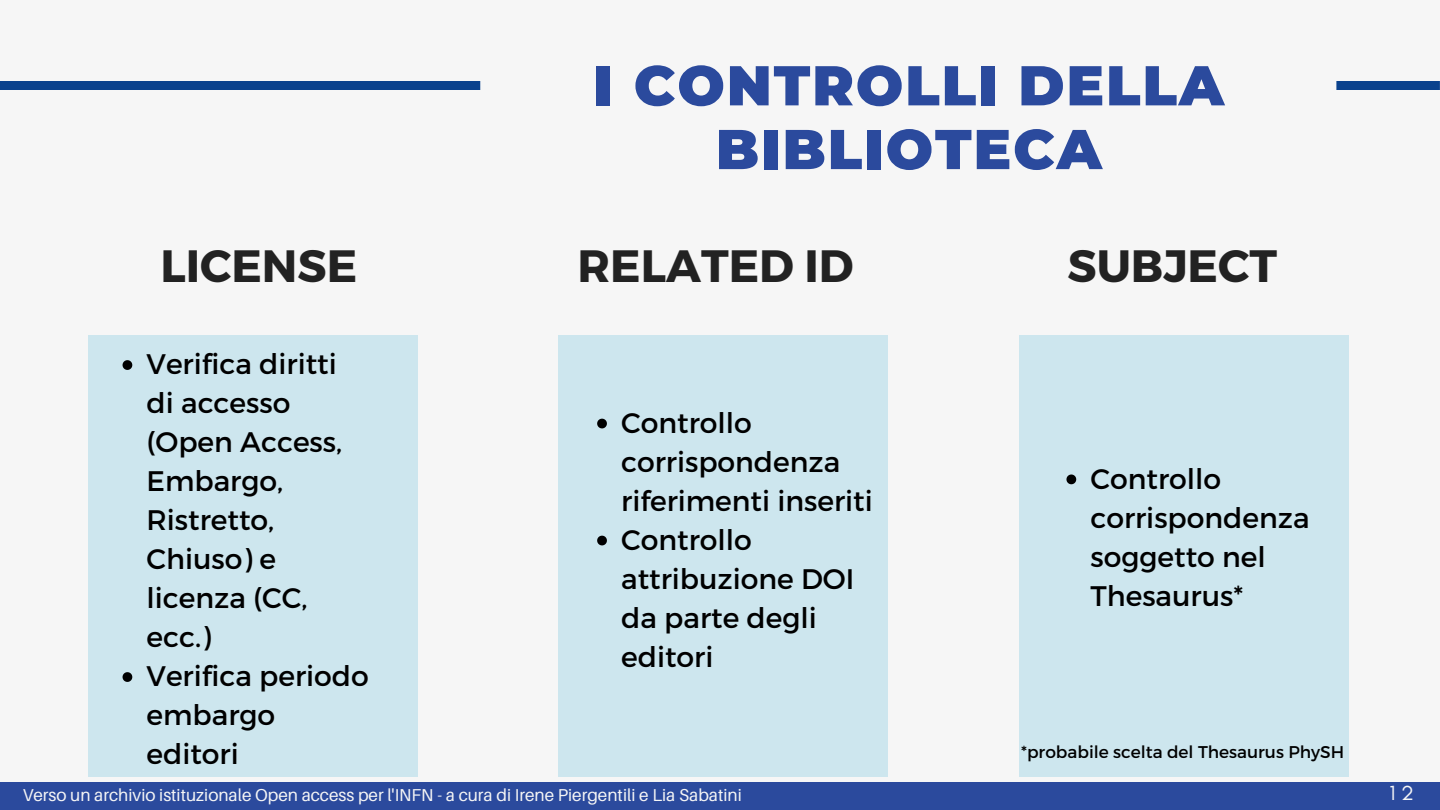
<style>
.page{position:relative;width:1440px;height:810px;background:#f6f6f6}
.page>*{position:absolute;margin:0;border:0;box-sizing:border-box;transform-origin:0 0}
.t1{font:900 56px/63.8px "Montserrat";letter-spacing:.035em;color:#2b4a9d;text-align:center}
.t2{font:700 45.3px "Montserrat";color:#222}
.t3{font:28.3px/39px "Montserrat";color:#000}
.t4{font:20.8px "Glacial Indifference";color:#f6f6f6}
.t5{font:17.2px "Aileron";color:#f6f6f6}
.t6{font:17px "Montserrat";color:#000}
</style>
<div class="page">
<div style="left:88px;top:335px;width:330px;height:442px;background:#cde6ee"></div>
<svg style="left:123px;top:360px;width:9px;height:10px"></svg>
<svg style="left:123px;top:672px;width:9px;height:10px"></svg>
<div style="left:558px;top:335px;width:330px;height:442px;background:#cde6ee"></div>
<div style="left:1019px;top:335px;width:330px;height:442px;background:#cde6ee"></div>
<svg style="left:597px;top:419px;width:10px;height:9px"></svg>
<svg style="left:597px;top:536px;width:10px;height:9px"></svg>
<svg style="left:1066px;top:475px;width:10px;height:9px"></svg>
<div style="left:0;top:782px;width:1440px;height:28px;background:#2b4a9d"></div>
<div style="left:0;top:81px;width:480px;height:9px;background:#0a428d"></div>
<div style="left:1336px;top:81px;width:104px;height:9px;background:#0a428d"></div>
<h1 class="t1" style="left:594px;top:53px;width:632px">I CONTROLLI DELLA<br>BIBLIOTECA</h1>
<h2 class="t2" style="left:160px;top:236px;width:198px">LICENSE</h2>
<h2 class="t2" style="left:578px;top:236px;width:278px">RELATED ID</h2>
<h2 class="t2" style="left:1068px;top:236px;width:211px">SUBJECT</h2>
<p class="t3" style="left:147px;top:343px;width:224px">Verifica diritti di accesso (Open Access,<br>Embargo,<br>Ristretto,<br>Chiuso) e licenza (CC, ecc.)<br>Verifica periodo embargo editori</p>
<p class="t3" style="left:621px;top:402px;width:253px">Controllo corrispondenza riferimenti inseriti<br>Controllo attribuzione DOI da parte degli editori</p>
<p class="t5" style="left:23px;top:784px;width:721px">Verso un archivio istituzionale Open access per l'INFN - a cura di Irene Piergentili e Lia Sabatini</p>
<p class="t3" style="left:1090px;top:458px;width:221px">Controllo corrispondenza soggetto nel<br>Thesaurus*</p>
<p class="t6" style="left:1021px;top:741px;width:325px">*probabile scelta del Thesaurus PhySH</p>
<p class="t4" style="left:1389px;top:780px;width:26px">1 2</p>
</div>
